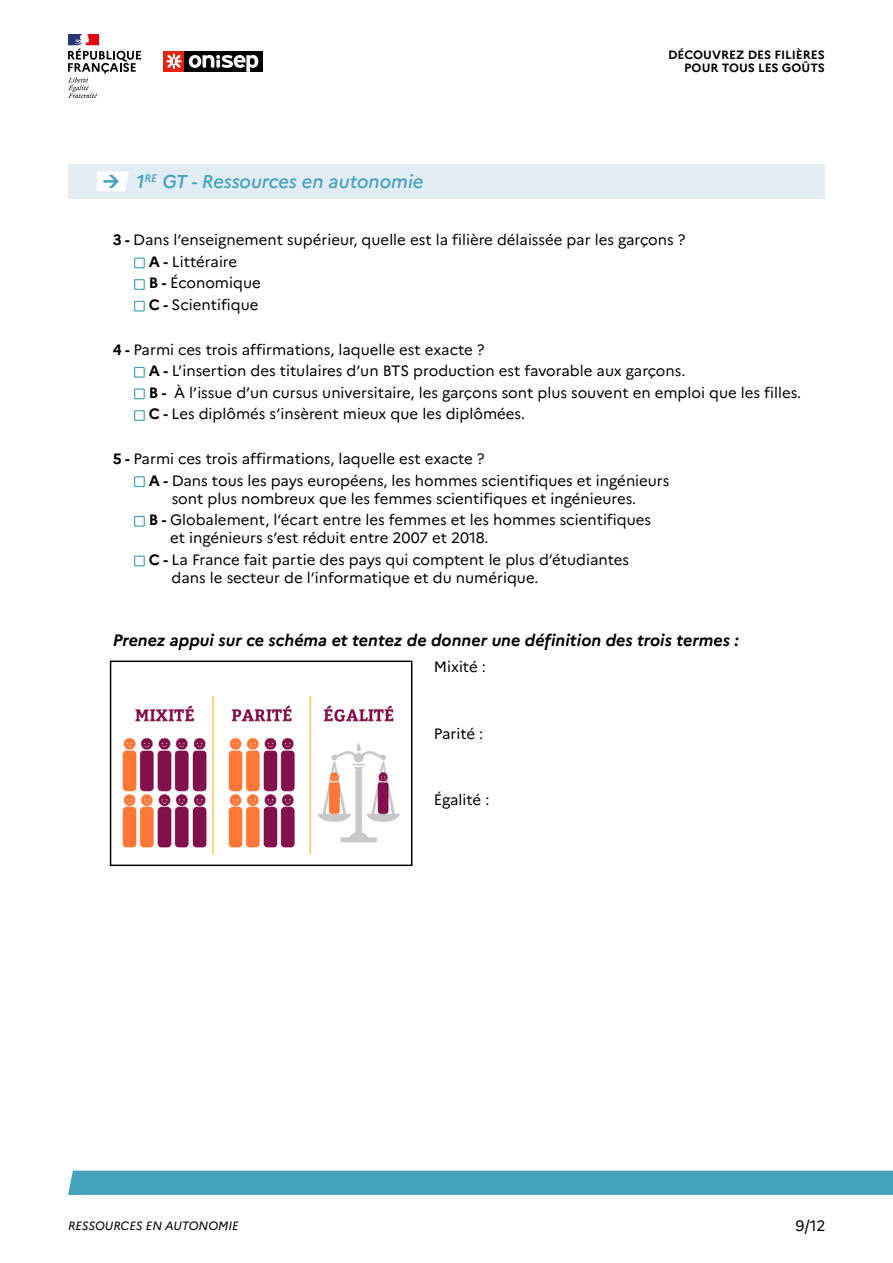
<style>
.page{position:relative;width:893px;height:1263px;background:#fff}
.page>*{position:absolute;margin:0;border:0;box-sizing:border-box;transform-origin:0 0}
.t1{font:italic 500 18.6px "Marianne";color:#46a1bf}
.t2{font:italic 700 16.5px "Marianne";color:#000}
.t3{font:15px/21.6px "Marianne";color:#000}
.t4{font:700 12px/13.5px "Marianne";color:#000;text-align:right}
.t5{font:italic 12px "Marianne";color:#000}
.s1{font-weight:700}
</style>
<div class="page">
<div style="left:68px;top:1170px;width:825px;height:25px;background:#46a1bf"></div>
<div style="left:184px;top:51px;width:79px;height:21px;background:#000"></div>
<svg style="left:189px;top:55px;width:69px;height:17px"></svg>
<div style="left:163px;top:51px;width:21px;height:21px;background:#e42313"></div>
<svg style="left:166px;top:54px;width:16px;height:15px"></svg>
<svg style="left:68px;top:34px;width:73px;height:64px"></svg>
<div style="left:68px;top:165px;width:757px;height:34px;background:#e2ecf3"></div>
<div style="left:110px;top:660px;width:302px;height:206px;border:2px solid #000"></div>
<svg style="left:134px;top:257px;width:11px;height:11px"></svg>
<svg style="left:134px;top:279px;width:11px;height:11px"></svg>
<svg style="left:134px;top:301px;width:11px;height:10px"></svg>
<svg style="left:134px;top:367px;width:11px;height:11px"></svg>
<svg style="left:134px;top:388px;width:11px;height:11px"></svg>
<svg style="left:134px;top:410px;width:11px;height:11px"></svg>
<svg style="left:134px;top:476px;width:11px;height:11px"></svg>
<svg style="left:134px;top:516px;width:11px;height:11px"></svg>
<svg style="left:134px;top:555px;width:11px;height:11px"></svg>
<img style="left:122px;top:695px;width:278px;height:160px">
<svg style="left:97px;top:171px;width:32px;height:20px"></svg>
<p class="t1" style="left:136px;top:170px;width:289px">1<sup>RE</sup> GT - Ressources en autonomie</p>
<p class="t4" style="left:668px;top:48px;width:158px">DÉCOUVREZ DES FILIÈRES<br>POUR TOUS LES GOÛTS</p>
<p class="t3" style="left:149px;top:229px;width:538px;text-indent:-36px"><span class="s1">3 -</span> Dans l’enseignement supérieur, quelle est la filière délaissée par les garçons ?<br><span class="s1">A -</span> Littéraire<br><span class="s1">B -</span> Économique<br><span class="s1">C -</span> Scientifique</p>
<p class="t3" style="left:149px;top:338px;width:654px;text-indent:-36px"><span class="s1">4 -</span> Parmi ces trois affirmations, laquelle est exacte ?<br><span class="s1">A -</span> L’insertion des titulaires d’un BTS production est favorable aux garçons.<br><span class="s1">B -</span> À l’issue d’un cursus universitaire, les garçons sont plus souvent en emploi que les filles.<br><span class="s1">C -</span> Les diplômés s’insèrent mieux que les diplômées.</p>
<p class="t3" style="left:149px;top:448px;width:522px;text-indent:-36px"><span class="s1">5 -</span> Parmi ces trois affirmations, laquelle est exacte ?<br><span class="s1">A -</span> Dans tous les pays européens, les hommes scientifiques et ingénieurs</p>
<p class="t3" style="left:149px;top:487px;width:504px;text-align:center">sont plus nombreux que les femmes scientifiques et ingénieures.<br><span class="s1">B -</span> Globalement, l’écart entre les femmes et les hommes scientifiques</p>
<p class="t3" style="left:149px;top:527px;width:482px;text-indent:21px">et ingénieurs s’est réduit entre 2007 et 2018.<br><span class="s1">C -</span> La France fait partie des pays qui comptent le plus d’étudiantes</p>
<p class="t3" style="left:172px;top:567px;width:369px">dans le secteur de l’informatique et du numérique.</p>
<p class="t2" style="left:113px;top:630px;width:628px">Prenez appui sur ce schéma et tentez de donner une définition des trois termes :</p>
<p class="t3" style="left:434px;top:656px;width:54px">Mixité :</p>
<p class="t3" style="left:434px;top:722px;width:51px">Parité :</p>
<p class="t3" style="left:434px;top:789px;width:57px">Égalité :</p>
<p class="t5" style="left:68px;top:1218px;width:172px">RESSOURCES EN AUTONOMIE</p>
<p class="t3" style="left:795px;top:1215px;width:32px">9/12</p>
</div>
